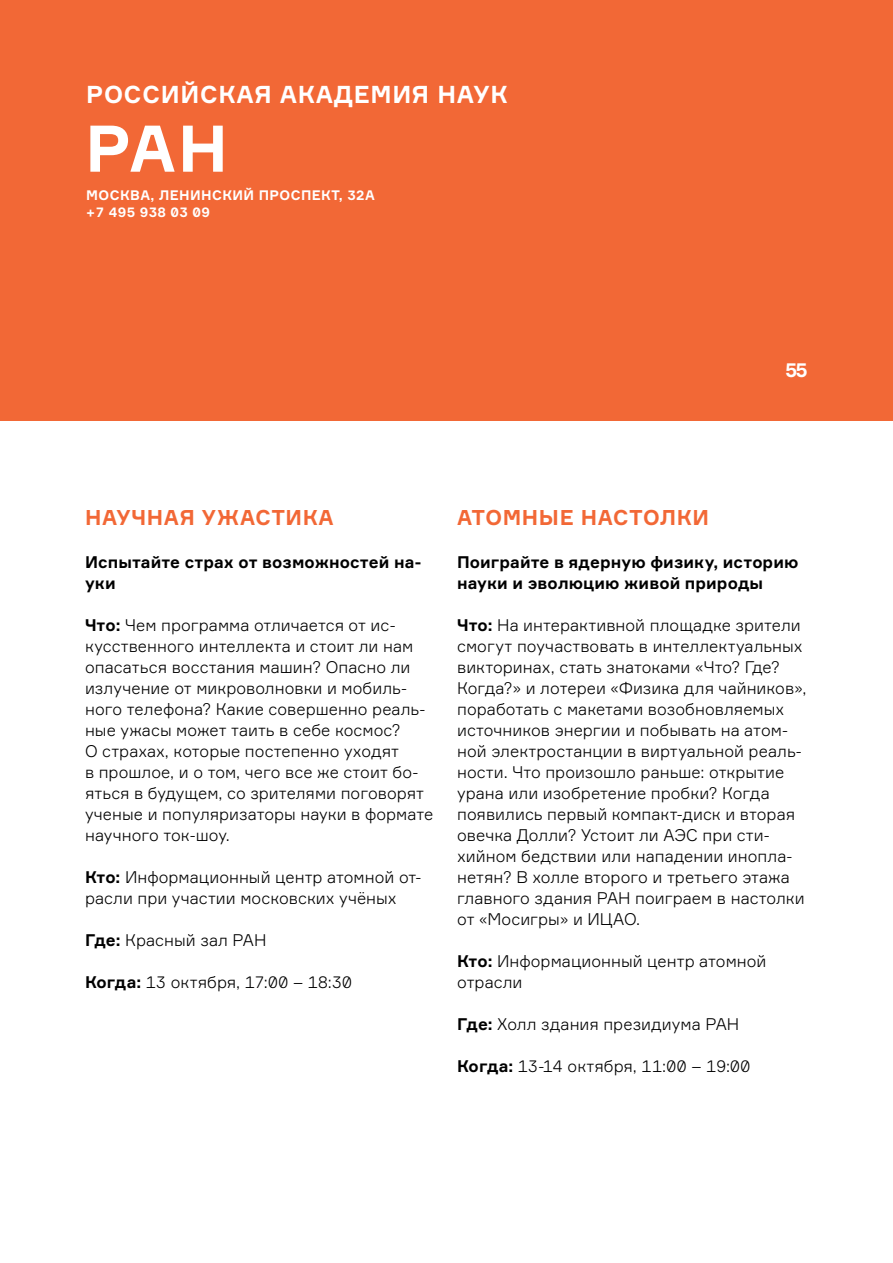
<style>
.page{position:relative;width:893px;height:1263px;background:#fff}
.page>*{position:absolute;margin:0;border:0;box-sizing:border-box;transform-origin:0 0}
.t1{font:700 64.5px "Formular";color:#fff}
.t2{font:700 24px "Formular";letter-spacing:.03em;color:#fff}
.t3{font:700 21px "Formular";letter-spacing:.03em;color:#f26836}
.t4{font:700 19.5px "Formular";color:#fff}
.t5{font:300 16.5px/21px "Formular";letter-spacing:.005em;color:#000}
.t6{font:700 16.5px/21px "Formular";letter-spacing:.005em;color:#000}
.t7{font:700 13.5px/16.2px "Formular";letter-spacing:.03em;color:#fff}
.s1{font-weight:700}
</style>
<div class="page">
<div style="left:0;top:0;width:893px;height:421px;background:#f26836"></div>
<h2 class="t2" style="left:86px;top:79px;width:423px">РОССИЙСКАЯ АКАДЕМИЯ НАУК</h2>
<h1 class="t1" style="left:85px;top:109px;width:144px">РАН</h1>
<p class="t7" style="left:86px;top:187px;width:290px">МОСКВА, ЛЕНИНСКИЙ ПРОСПЕКТ, 32А +7 495 938 03 09</p>
<p class="t4" style="left:785px;top:358px;width:24px">55</p>
<p class="t3" style="left:85px;top:505px;width:250px">НАУЧНАЯ УЖАСТИКА</p>
<p class="t6" style="left:85px;top:551px;width:338px">Испытайте страх от возможностей на&shy;уки</p>
<p class="t5" style="left:85px;top:614px;width:350px"><span class="s1">Что:</span> Чем программа отличается от ис&shy;кусственного интеллекта и стоит ли нам опасаться восстания машин? Опасно ли излучение от микроволновки и мобиль&shy;ного телефона? Какие совершенно реаль&shy;ные ужасы может таить в себе космос?<br>О страхах, которые постепенно уходят<br>в прошлое, и о том, чего все же стоит бо&shy;яться в будущем, со зрителями поговорят ученые и популяризаторы науки в формате научного ток-шоу.</p>
<p class="t5" style="left:85px;top:866px;width:338px"><span class="s1">Кто:</span> Информационный центр атомной от&shy;расли при участии московских учёных</p>
<p class="t5" style="left:85px;top:929px;width:183px"><span class="s1">Где:</span> Красный зал РАН</p>
<p class="t5" style="left:85px;top:971px;width:269px"><span class="s1">Когда:</span> 13 октября, 17:00 – 18:30</p>
<p class="t3" style="left:457px;top:505px;width:254px">АТОМНЫЕ НАСТОЛКИ</p>
<p class="t6" style="left:457px;top:551px;width:343px">Поиграйте в ядерную физику, историю науки и эволюцию живой природы</p>
<p class="t5" style="left:457px;top:614px;width:351px"><span class="s1">Что:</span> На интерактивной площадке зрители смогут поучаствовать в интеллектуальных викторинах, стать знатоками «Что? Где?<br>Когда?» и лотереи «Физика для чайников», поработать с макетами возобновляемых источников энергии и побывать на атом&shy;ной электростанции в виртуальной реаль&shy;ности. Что произошло раньше: открытие урана или изобретение пробки? Когда появились первый компакт-диск и вторая овечка Долли? Устоит ли АЭС при сти&shy;хийном бедствии или нападении инопла&shy;нетян? В холле второго и третьего этажа главного здания РАН поиграем в настолки от «Мосигры» и ИЦАО.</p>
<p class="t5" style="left:457px;top:950px;width:311px"><span class="s1">Кто:</span> Информационный центр атомной отрасли</p>
<p class="t5" style="left:457px;top:1013px;width:284px"><span class="s1">Где:</span> Холл здания президиума РАН</p>
<p class="t5" style="left:457px;top:1055px;width:295px"><span class="s1">Когда:</span> 13-14 октября, 11:00 – 19:00</p>
</div>
